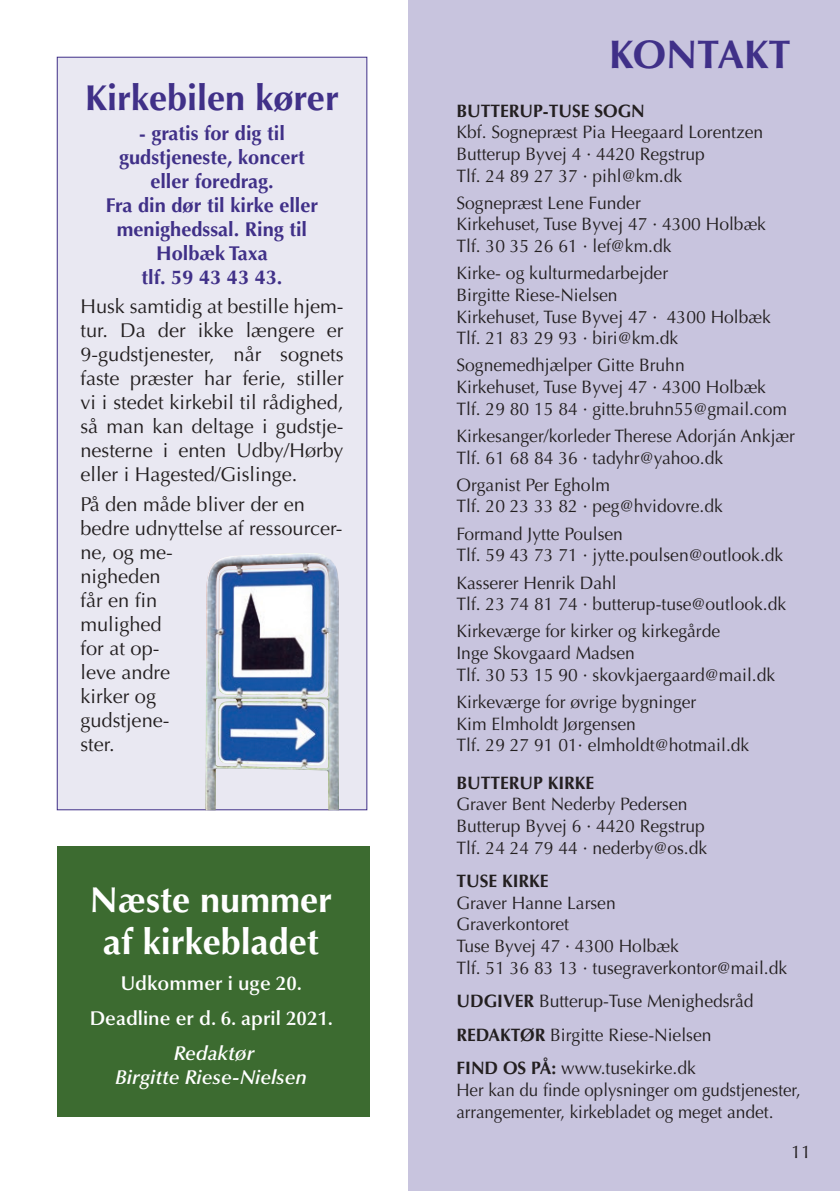
<style>
.page{position:relative;width:840px;height:1191px;background:#fff}
.page>*{position:absolute;margin:0;border:0;box-sizing:border-box;transform-origin:0 0}
.t1{font:700 40px "Optima LT Std";color:#403088}
.t2{font:700 36px "Optima LT Std";color:#fff}
.t3{font:700 36px "Optima LT Std";color:#403088}
.t4{font:20px/24px "Optima LT Std";color:#231f20;text-align:justify}
.t5{font:700 20px/24px "Optima LT Std";color:#403088;text-align:center}
.t6{font:600 20px "Optima LT Std";color:#fff}
.t7{font:italic 600 20px "Optima LT Std";color:#fff}
.t8{font:18px/21.6px "Optima LT Std";color:#231f20}
.t9{font:700 18px "Optima LT Std";color:#231f20}
.s1{font-weight:700}
</style>
<div class="page">
<div style="left:408px;top:0;width:431px;height:1191px;background:#c8c4de"></div>
<div style="left:57px;top:57px;width:309px;height:753px;background:#e9e8f2"></div>
<div style="left:58px;top:846px;width:312px;height:270px;background:#3c6b30"></div>
<img style="left:205px;top:553px;width:134px;height:257px">
<p class="t3" style="left:85px;top:77px;width:255px">Kirkebilen kører</p>
<p class="t5" style="left:139px;top:121px;width:147px">- gratis for dig til</p>
<p class="t5" style="left:119px;top:145px;width:187px">gudstjeneste, koncert</p>
<p class="t5" style="left:150px;top:169px;width:125px">eller foredrag.</p>
<p class="t5" style="left:106px;top:193px;width:214px">Fra din dør til kirke eller</p>
<p class="t5" style="left:117px;top:217px;width:192px">menighedssal. Ring til</p>
<p class="t5" style="left:141px;top:241px;width:142px">Holbæk Taxa tlf. 59 43 43 43.</p>
<p class="t4" style="left:80px;top:295px;width:264px">Husk samtidig at bestille hjem&shy;tur. Da der ikke længere er 9-gudstjenester, når sognets faste præster har ferie, stiller vi i stedet kirkebil til rådighed, så man kan deltage i gudstje&shy;nesterne i enten Udby/Hørby eller i Hagested/Gislinge.</p>
<p class="t4" style="left:80px;top:492px;width:263px;text-align:left">På den måde bliver der en bedre udnyttelse af ressourcer&shy;ne, og me-<br>nigheden<br>får en fin<br>mulighed<br>for at op-<br>leve andre<br>kirker og<br>gudstjene-<br>ster.</p>
<p class="t2" style="left:90px;top:879px;width:244px">Næste nummer</p>
<p class="t2" style="left:103px;top:921px;width:217px">af kirkebladet</p>
<p class="t6" style="left:121px;top:971px;width:182px">Udkommer i uge 20.</p>
<p class="t6" style="left:90px;top:1006px;width:244px">Deadline er d. 6. april 2021.</p>
<p class="t7" style="left:173px;top:1042px;width:82px">Redaktør</p>
<p class="t7" style="left:115px;top:1066px;width:193px">Birgitte Riese-Nielsen</p>
<p class="t1" style="left:608px;top:31px;width:183px">KONTAKT</p>
<p class="t9" style="left:456px;top:100px;width:190px">BUTTERUP-TUSE SOGN</p>
<p class="t8" style="left:456px;top:122px;width:308px">Kbf. Sognepræst Pia Heegaard Lorentzen</p>
<p class="t8" style="left:456px;top:143px;width:250px">Butterup Byvej 4 · 4420 Regstrup</p>
<p class="t8" style="left:456px;top:165px;width:227px">Tlf. 24 89 27 37 · pihl@km.dk</p>
<p class="t8" style="left:456px;top:192px;width:186px">Sognepræst Lene Funder</p>
<p class="t8" style="left:456px;top:214px;width:311px">Kirkehuset, Tuse Byvej 47 · 4300 Holbæk</p>
<p class="t8" style="left:456px;top:235px;width:216px">Tlf. 30 35 26 61 · lef@km.dk</p>
<p class="t8" style="left:456px;top:263px;width:213px">Kirke- og kulturmedarbejder</p>
<p class="t8" style="left:456px;top:284px;width:163px">Birgitte Riese-Nielsen</p>
<p class="t8" style="left:456px;top:306px;width:316px">Kirkehuset, Tuse Byvej 47 · 4300 Holbæk</p>
<p class="t8" style="left:456px;top:327px;width:223px">Tlf. 21 83 29 93 · biri@km.dk</p>
<p class="t8" style="left:456px;top:355px;width:230px">Sognemedhjælper Gitte Bruhn</p>
<p class="t8" style="left:456px;top:376px;width:311px">Kirkehuset, Tuse Byvej 47 · 4300 Holbæk</p>
<p class="t8" style="left:456px;top:398px;width:332px">Tlf. 29 80 15 84 · gitte.bruhn55@gmail.com</p>
<p class="t8" style="left:456px;top:425px;width:340px">Kirkesanger/korleder Therese Adorján Ankjær<br>Tlf. 61 68 84 36 · tadyhr@yahoo.dk</p>
<p class="t8" style="left:456px;top:474px;width:155px">Organist Per Egholm</p>
<p class="t8" style="left:456px;top:496px;width:268px">Tlf. 20 23 33 82 · peg@hvidovre.dk</p>
<p class="t8" style="left:456px;top:523px;width:168px">Formand Jytte Poulsen</p>
<p class="t8" style="left:456px;top:544px;width:328px">Tlf. 59 43 73 71 · jytte.poulsen@outlook.dk</p>
<p class="t8" style="left:456px;top:572px;width:162px">Kasserer Henrik Dahl</p>
<p class="t8" style="left:456px;top:593px;width:331px">Tlf. 23 74 81 74 · butterup-tuse@outlook.dk</p>
<p class="t8" style="left:456px;top:621px;width:265px">Kirkeværge for kirker og kirkegårde</p>
<p class="t8" style="left:456px;top:642px;width:320px">Inge Skovgaard Madsen<br>Tlf. 30 53 15 90 · skovkjaergaard@mail.dk</p>
<p class="t8" style="left:456px;top:691px;width:241px">Kirkeværge for øvrige bygninger<br>Kim Elmholdt Jørgensen</p>
<p class="t8" style="left:456px;top:734px;width:294px">Tlf. 29 27 91 01· elmholdt@hotmail.dk</p>
<p class="t9" style="left:456px;top:772px;width:139px">BUTTERUP KIRKE</p>
<p class="t8" style="left:456px;top:793px;width:232px">Graver Bent Nederby Pedersen</p>
<p class="t8" style="left:456px;top:815px;width:250px">Butterup Byvej 6 · 4420 Regstrup</p>
<p class="t8" style="left:456px;top:837px;width:252px">Tlf. 24 24 79 44 · nederby@os.dk</p>
<p class="t9" style="left:456px;top:870px;width:94px">TUSE KIRKE</p>
<p class="t8" style="left:456px;top:892px;width:161px">Graver Hanne Larsen</p>
<p class="t8" style="left:456px;top:913px;width:114px">Graverkontoret</p>
<p class="t8" style="left:456px;top:935px;width:224px">Tuse Byvej 47 · 4300 Holbæk</p>
<p class="t8" style="left:456px;top:957px;width:332px">Tlf. 51 36 83 13 · tusegraverkontor@mail.dk</p>
<p class="t8" style="left:456px;top:990px;width:298px"><span class="s1">UDGIVER</span> Butterup-Tuse Menighedsråd</p>
<p class="t8" style="left:456px;top:1024px;width:256px"><span class="s1">REDAKTØR</span> Birgitte Riese-Nielsen</p>
<p class="t8" style="left:456px;top:1057px;width:345px"><span class="s1">FIND OS PÅ:</span> www.tusekirke.dk<br>Her kan du finde oplysninger om gudstjenester, arrangementer, kirkebladet og meget andet.</p>
<p class="t8" style="left:790px;top:1141px;width:22px">11</p>
</div>
